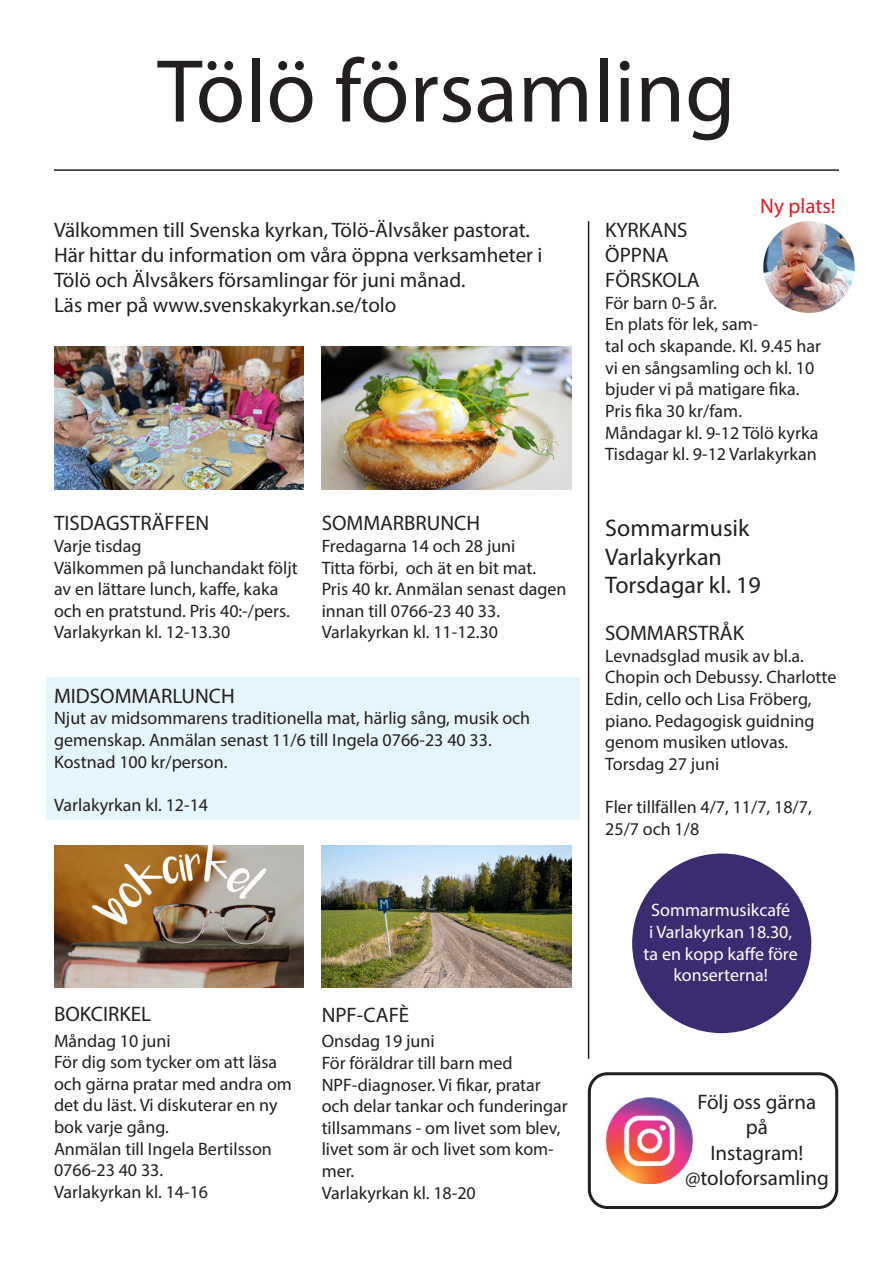
<style>
.page{position:relative;width:893px;height:1263px;background:#fff}
.page>*{position:absolute;margin:0;border:0;box-sizing:border-box;transform-origin:0 0}
.t1{font:90px "Myriad Pro";color:#231f20}
.t2{font:24px "Myriad Pro";color:#231f20}
.t3{font:21px/25.2px "Myriad Pro";color:#231f20}
.t4{font:21px "Myriad Pro";color:#e21a21}
.t5{font:18px/21.6px "Myriad Pro";color:#231f20}
.t6{font:18px "Myriad Pro";color:#fff}
</style>
<div class="page">
<div style="left:46px;top:677px;width:533px;height:143px;background:#e5f5fc"></div>
<hr style="left:54px;top:169px;width:785px;height:2px;background:#231f20">
<img style="left:605px;top:1097px;width:88px;height:86px">
<img style="left:54px;top:347px;width:250px;height:142px">
<hr style="left:588px;top:221px;width:1px;height:838px;background:#231f20">
<div style="left:588px;top:1072px;width:250px;height:137px;border:3px solid #231f20;border-radius:18px"></div>
<img style="left:322px;top:845px;width:249px;height:143px">
<img style="left:54px;top:845px;width:250px;height:143px">
<img style="left:763px;top:221px;width:92px;height:92px;border-radius:46px">
<img style="left:322px;top:347px;width:249px;height:142px">
<div style="left:632px;top:853px;width:179px;height:180px;background:#3b2c71;border-radius:50%"></div>
<p class="t1" style="left:157px;top:36px;width:580px">Tölö församling</p>
<p class="t3" style="left:54px;top:217px;width:477px">Välkommen till Svenska kyrkan, Tölö-Älvsåker pastorat.</p>
<p class="t3" style="left:54px;top:242px;width:490px">Här hittar du information om våra öppna verksamheter i<br>Tölö och Älvsåkers församlingar för juni månad.</p>
<p class="t3" style="left:54px;top:292px;width:344px">Läs mer på www.svenskakyrkan.se/tolo</p>
<p class="t3" style="left:54px;top:510px;width:157px">TISDAGSTRÄFFEN</p>
<p class="t5" style="left:54px;top:535px;width:89px">Varje tisdag</p>
<p class="t5" style="left:54px;top:556px;width:245px">Välkommen på lunchandakt följt av en lättare lunch, kaffe, kaka och en pratstund. Pris 40:-/pers.<br>Varlakyrkan kl. 12-13.30</p>
<p class="t3" style="left:322px;top:510px;width:160px">SOMMARBRUNCH</p>
<p class="t5" style="left:322px;top:535px;width:195px">Fredagarna 14 och 28 juni</p>
<p class="t5" style="left:322px;top:556px;width:216px">Titta förbi, och ät en bit mat.</p>
<p class="t5" style="left:322px;top:578px;width:246px">Pris 40 kr. Anmälan senast dagen innan till 0766-23 40 33.</p>
<p class="t5" style="left:322px;top:621px;width:178px">Varlakyrkan kl. 11-12.30</p>
<p class="t3" style="left:54px;top:683px;width:182px">MIDSOMMARLUNCH</p>
<p class="t5" style="left:54px;top:707px;width:478px">Njut av midsommarens traditionella mat, härlig sång, musik och</p>
<p class="t5" style="left:54px;top:729px;width:439px">gemenskap. Anmälan senast 11/6 till Ingela 0766-23 40 33.</p>
<p class="t5" style="left:54px;top:750px;width:175px">Kostnad 100 kr/person.</p>
<p class="t5" style="left:54px;top:794px;width:156px">Varlakyrkan kl. 12-14</p>
<p class="t3" style="left:54px;top:1001px;width:98px">BOKCIRKEL</p>
<p class="t5" style="left:54px;top:1029px;width:118px">Måndag 10 juni</p>
<p class="t5" style="left:54px;top:1051px;width:239px">För dig som tycker om att läsa och gärna pratar med andra om det du läst. Vi diskuterar en ny bok varje gång.</p>
<p class="t5" style="left:54px;top:1137px;width:219px">Anmälan till Ingela Bertilsson<br>0766-23 40 33.</p>
<p class="t5" style="left:54px;top:1181px;width:156px">Varlakyrkan kl. 14-16</p>
<p class="t3" style="left:322px;top:1002px;width:89px">NPF-CAFÈ</p>
<p class="t5" style="left:322px;top:1030px;width:115px">Onsdag 19 juni</p>
<p class="t5" style="left:322px;top:1052px;width:248px">För föräldrar till barn med<br>NPF-diagnoser. Vi fikar, pratar och delar tankar och funderingar tillsammans - om livet som blev, livet som är och livet som kom&shy;mer.</p>
<p class="t5" style="left:322px;top:1181px;width:156px">Varlakyrkan kl. 18-20</p>
<p class="t4" style="left:760px;top:193px;width:77px">Ny plats!</p>
<p class="t3" style="left:605px;top:217px;width:84px">KYRKANS</p>
<p class="t3" style="left:605px;top:242px;width:65px">ÖPPNA</p>
<p class="t3" style="left:605px;top:267px;width:96px">FÖRSKOLA</p>
<p class="t5" style="left:605px;top:292px;width:113px">För barn 0-5 år.</p>
<p class="t5" style="left:605px;top:313px;width:217px">En plats för lek, sam-<br>tal och skapande. Kl. 9.45 har vi en sångsamling och kl. 10 bjuder vi på matigare fika.</p>
<p class="t5" style="left:605px;top:400px;width:138px">Pris fika 30 kr/fam.</p>
<p class="t5" style="left:605px;top:421px;width:215px">Måndagar kl. 9-12 Tölö kyrka</p>
<p class="t5" style="left:605px;top:443px;width:213px">Tisdagar kl. 9-12 Varlakyrkan</p>
<p class="t2" style="left:605px;top:513px;width:146px">Sommarmusik</p>
<p class="t2" style="left:605px;top:542px;width:118px">Varlakyrkan</p>
<p class="t2" style="left:605px;top:570px;width:157px">Torsdagar kl. 19</p>
<p class="t3" style="left:605px;top:620px;width:140px">SOMMARSTRÅK</p>
<p class="t5" style="left:605px;top:645px;width:233px">Levnadsglad musik av bl.a.<br>Chopin och Debussy. Charlotte<br>Edin, cello och Lisa Fröberg, piano. Pedagogisk guidning genom musiken utlovas.</p>
<p class="t5" style="left:605px;top:753px;width:116px">Torsdag 27 juni</p>
<p class="t5" style="left:605px;top:796px;width:208px">Fler tillfällen 4/7, 11/7, 18/7,<br>25/7 och 1/8</p>
<p class="t6" style="left:651px;top:899px;width:141px">Sommarmusikcafé</p>
<p class="t6" style="left:649px;top:921px;width:145px">i Varlakyrkan 18.30,</p>
<p class="t6" style="left:644px;top:942px;width:156px">ta en kopp kaffe före</p>
<p class="t6" style="left:673px;top:964px;width:96px">konserterna!</p>
<p class="t3" style="left:697px;top:1089px;width:120px;text-align:center">Följ oss gärna på</p>
<p class="t3" style="left:710px;top:1139px;width:95px">Instagram!</p>
<p class="t3" style="left:685px;top:1165px;width:145px">@toloforsamling</p>
</div>
